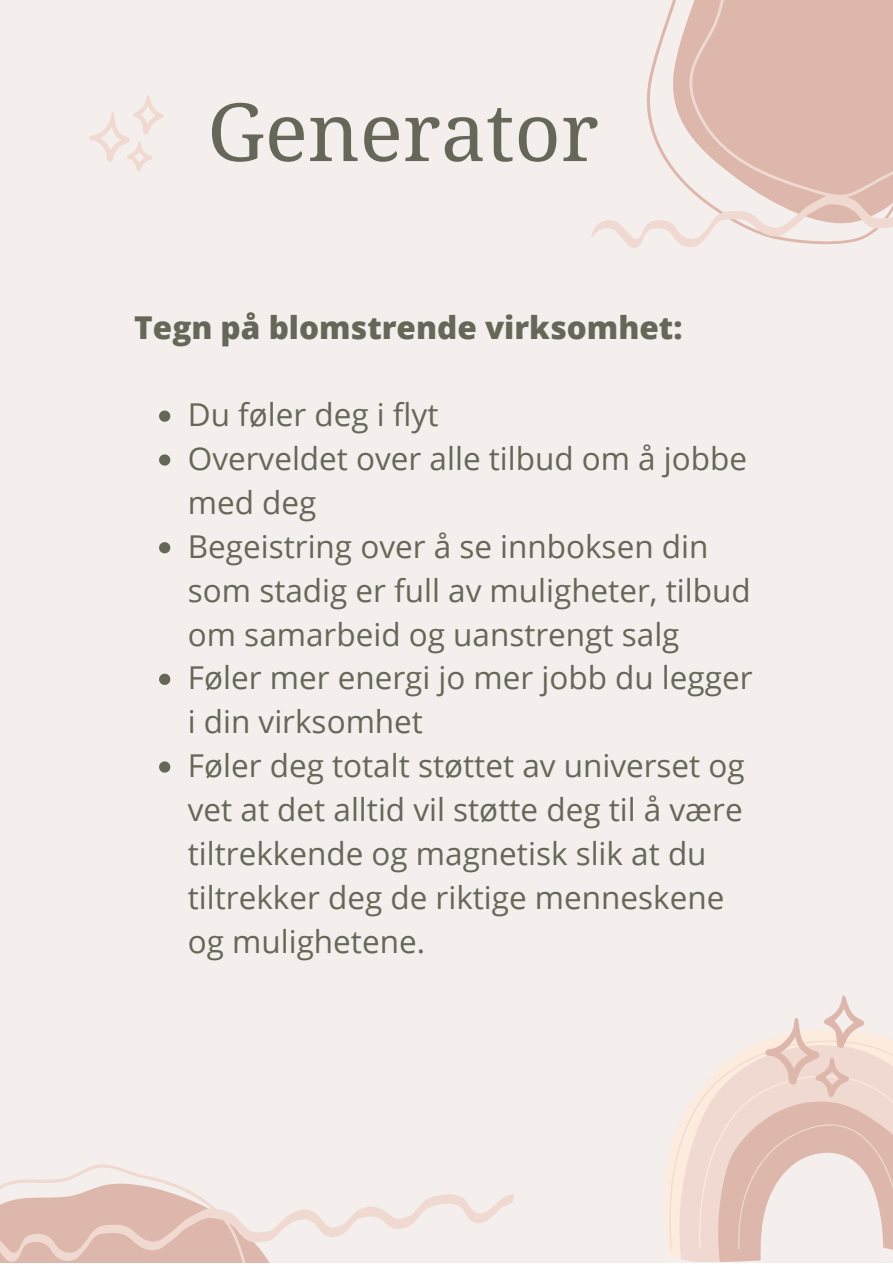
<style>
.page{position:relative;width:893px;height:1264px;background:#fff}
.page>*{position:absolute;margin:0;border:0;box-sizing:border-box;transform-origin:0 0}
.t1{font:80.4px "Droid Serif";color:#666758}
.t2{font:31.5px/43.8px "Open Sans";color:#666758}
.t3{font:800 31.5px "Open Sans";color:#666758}
</style>
<div class="page">
<div style="left:0;top:0;width:892px;height:1262px;background:#f4eeed"></div>
<svg style="left:591px;top:0;width:301px;height:248px"></svg>
<svg style="left:0;top:1164px;width:514px;height:98px"></svg>
<svg style="left:668px;top:1070px;width:50px;height:191px;fill:#f3ded4"></svg>
<svg style="left:718px;top:995px;width:174px;height:266px"></svg>
<svg style="left:89px;top:95px;width:74px;height:76px"></svg>
<svg style="left:159px;top:410px;width:11px;height:12px"></svg>
<svg style="left:159px;top:454px;width:11px;height:11px"></svg>
<svg style="left:159px;top:542px;width:11px;height:11px"></svg>
<svg style="left:159px;top:673px;width:11px;height:12px"></svg>
<svg style="left:159px;top:761px;width:11px;height:11px"></svg>
<h1 class="t1" style="left:207px;top:86px;width:393px">Generator</h1>
<p class="t3" style="left:134px;top:305px;width:549px">Tegn på blomstrende virksomhet:</p>
<p class="t2" style="left:188px;top:392px;width:566px">Du føler deg i flyt<br>Overveldet over alle tilbud om å jobbe med deg<br>Begeistring over å se innboksen din som stadig er full av muligheter, tilbud om samarbeid og uanstrengt salg<br>Føler mer energi jo mer jobb du legger i din virksomhet<br>Føler deg totalt støttet av universet og vet at det alltid vil støtte deg til å være tiltrekkende og magnetisk slik at du tiltrekker deg de riktige menneskene og mulighetene.</p>
</div>
